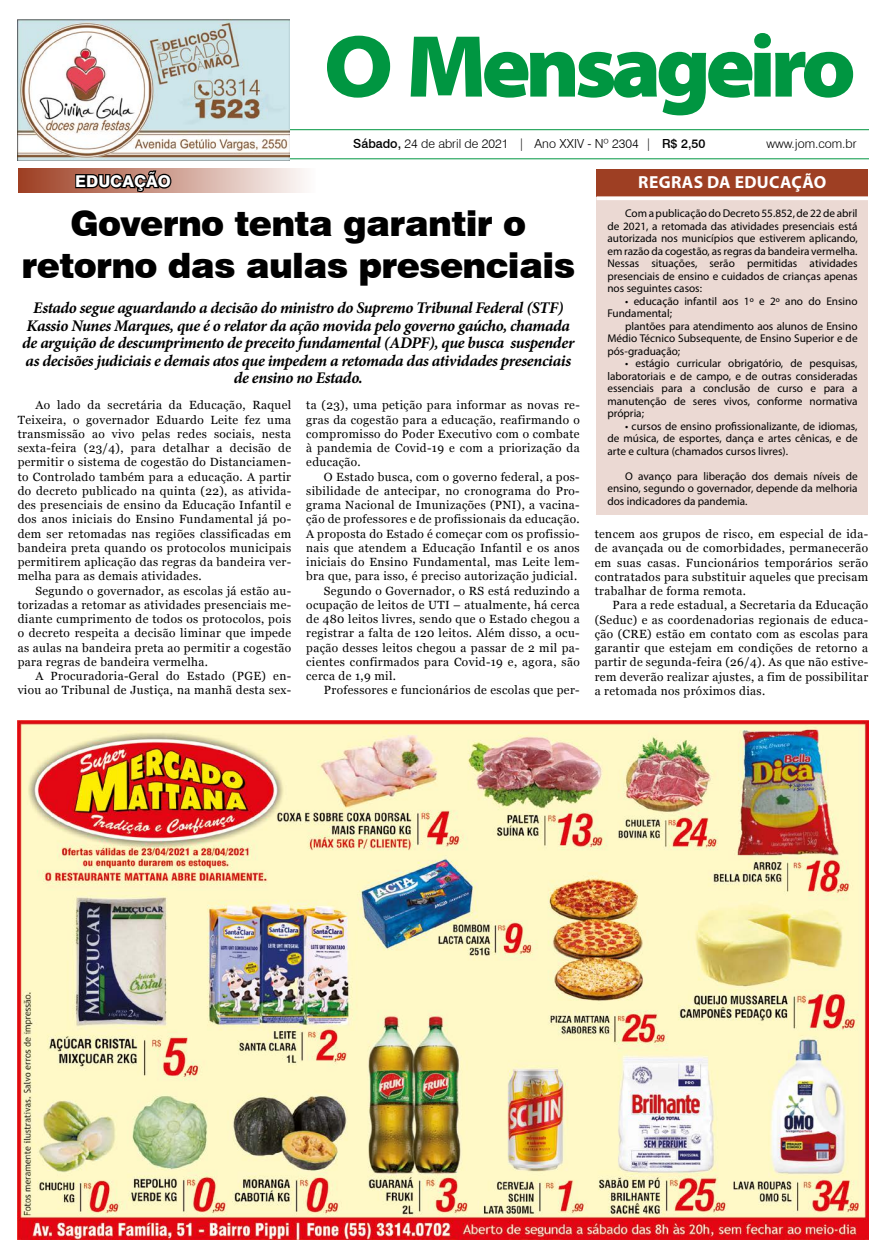
<style>
.page{position:relative;width:886px;height:1258px;background:#fff}
.page>*{position:absolute;margin:0;border:0;box-sizing:border-box;transform-origin:0 0}
.t1{font:900 semi-expanded 88.75px "Myriad Pro";letter-spacing:-.065em;color:#009641}
.t2{font:900 35px/42px "Swiss 721 BT";letter-spacing:-.02em;color:#000;text-align:center}
.t3{font:700 17.5px "Myriad Pro";letter-spacing:.02em;color:#fff}
.t4{font:italic 700 16.25px/17.5px "Minion Pro";letter-spacing:-.025em;color:#000;text-align:center}
.t5{font:800 16.25px "Swiss 721 BT";color:#fff}
.t6{font:300 12.5px "Swiss 721 BT";color:#000}
.t7{font:11.88px/14.2px "Georgia";letter-spacing:.03em;color:#000;text-align:justify}
.t8{font:11.25px/12.5px "Myriad Pro";color:#000;text-align:justify}
.s1{font-weight:500}
</style>
<div class="page">
<hr style="left:282px;top:129px;width:586px;height:1px;background:#009641">
<hr style="left:282px;top:159px;width:586px;height:1px;background:#009641">
<img style="left:18px;top:19px;width:271px;height:141px">
<img style="left:18px;top:720px;width:850px;height:519px">
<div style="left:597px;top:169px;width:271px;height:27px;background:#9e3f23"></div>
<div style="left:596px;top:194px;width:272px;height:321px;background:#ebd9d3"></div>
<svg style="left:596px;top:196px;width:272px;height:4px"></svg>
<svg style="left:18px;top:169px;width:286px;height:24px;background:#d1a699"></svg>
<svg style="left:74px;top:169px;width:99px;height:24px;background:#604138"></svg>
<h1 class="t1" style="left:324px;top:6px;width:534px">O Mensageiro</h1>
<p class="t6" style="left:353px;top:136px;width:354px"><span class="s1">Sábado,</span> 24 de abril de 2021 | Ano XXIV - Nº 2304 | <span class="s1">R$ 2,50</span></p>
<p class="t6" style="left:766px;top:136px;width:92px">www.jom.com.br</p>
<h3 class="t3" style="left:638px;top:171px;width:190px">REGRAS DA EDUCAÇÃO</h3>
<p class="t8" style="left:607px;top:207px;width:252px;text-indent:18px">Com a publicação do Decreto 55.852, de 22 de abril de 2021, a retomada das atividades presenciais está autorizada nos municípios que estiverem aplicando, em razão da cogestão, as regras da bandeira vermelha.<br>Nessas situações, serão permitidas atividades presenciais de ensino e cuidados de crianças apenas nos seguintes casos:</p>
<p class="t8" style="left:607px;top:295px;width:252px;text-indent:18px">• educação infantil aos 1º e 2º ano do Ensino<br>Fundamental;</p>
<p class="t8" style="left:607px;top:320px;width:252px;text-indent:18px">plantões para atendimento aos alunos de Ensino Médio Técnico Subsequente, de Ensino Superior e de pós-graduação;</p>
<p class="t8" style="left:607px;top:357px;width:252px;text-indent:18px">• estágio curricular obrigatório, de pesquisas, laboratoriais e de campo, e de outras consideradas essenciais para a conclusão de curso e para a manutenção de seres vivos, conforme normativa própria;</p>
<p class="t8" style="left:607px;top:420px;width:252px;text-indent:18px">• cursos de ensino profissionalizante, de idiomas, de música, de esportes, dança e artes cênicas, e de arte e cultura (chamados cursos livres).</p>
<p class="t8" style="left:607px;top:470px;width:252px;text-indent:18px">O avanço para liberação dos demais níveis de ensino, segundo o governador, depende da melhoria dos indicadores da pandemia.</p>
<h3 class="t5" style="left:75px;top:171px;width:97px">EDUCAÇÃO</h3>
<h2 class="t2" style="left:21px;top:202px;width:555px">Governo tenta garantir o retorno das aulas presenciais</h2>
<p class="t4" style="left:22px;top:299px;width:554px">Estado segue aguardando a decisão do ministro do Supremo Tribunal Federal (STF)<br>Kassio Nunes Marques, que é o relator da ação movida pelo governo gaúcho, chamada de arguição de descumprimento de preceito fundamental (ADPF), que busca suspender as decisões judiciais e demais atos que impedem a retomada das atividades presenciais de ensino no Estado.</p>
<p class="t7" style="left:18px;top:398px;width:275px;text-indent:18px">Ao lado da secretária da Educação, Raquel Teixeira, o governador Eduardo Leite fez uma transmissão ao vivo pelas redes sociais, nesta sexta-feira (23/4), para detalhar a decisão de permitir o sistema de cogestão do Distanciamen&shy;to Controlado também para a educação. A partir do decreto publicado na quinta (22), as ativida&shy;des presenciais de ensino da Educação Infantil e dos anos iniciais do Ensino Fundamental já po&shy;dem ser retomadas nas regiões classificadas em bandeira preta quando os protocolos municipais permitirem aplicação das regras da bandeira ver&shy;melha para as demais atividades.</p>
<p class="t7" style="left:18px;top:584px;width:275px;text-indent:18px">Segundo o governador, as escolas já estão au&shy;torizadas a retomar as atividades presenciais me&shy;diante cumprimento de todos os protocolos, pois o decreto respeita a decisão liminar que impede as aulas na bandeira preta ao permitir a cogestão para regras de bandeira vermelha.</p>
<p class="t7" style="left:18px;top:669px;width:275px;text-align:right">A Procuradoria-Geral do Estado (PGE) en&shy;viou ao Tribunal de Justiça, na manhã desta sex-</p>
<p class="t7" style="left:306px;top:398px;width:275px">ta (23), uma petição para informar as novas re&shy;gras da cogestão para a educação, reafirmando o compromisso do Poder Executivo com o combate à pandemia de Covid-19 e com a priorização da educação.</p>
<p class="t7" style="left:324px;top:470px;width:257px">O Estado busca, com o governo federal, a pos-</p>
<p class="t7" style="left:306px;top:484px;width:275px">sibilidade de antecipar, no cronograma do Pro-</p>
<p class="t7" style="left:306px;top:498px;width:275px">grama Nacional de Imunizações (PNI), a vacina-</p>
<p class="t7" style="left:306px;top:512px;width:275px">ção de professores e de profissionais da educação.</p>
<p class="t7" style="left:306px;top:527px;width:275px">A proposta do Estado é começar com os profissio-</p>
<p class="t7" style="left:306px;top:541px;width:275px">nais que atendem a Educação Infantil e os anos</p>
<p class="t7" style="left:306px;top:555px;width:275px">iniciais do Ensino Fundamental, mas Leite lem-</p>
<p class="t7" style="left:306px;top:569px;width:272px">bra que, para isso, é preciso autorização judicial.</p>
<p class="t7" style="left:324px;top:584px;width:257px">Segundo o Governador, o RS está reduzindo a</p>
<p class="t7" style="left:306px;top:598px;width:275px">ocupação de leitos de UTI – atualmente, há cerca</p>
<p class="t7" style="left:306px;top:612px;width:275px">de 480 leitos livres, sendo que o Estado chegou a</p>
<p class="t7" style="left:306px;top:626px;width:275px">registrar a falta de 120 leitos. Além disso, a ocu-</p>
<p class="t7" style="left:306px;top:641px;width:275px">pação desses leitos chegou a passar de 2 mil pa-</p>
<p class="t7" style="left:306px;top:655px;width:275px">cientes confirmados para Covid-19 e, agora, são</p>
<p class="t7" style="left:306px;top:669px;width:91px">cerca de 1,9 mil.</p>
<p class="t7" style="left:324px;top:683px;width:257px">Professores e funcionários de escolas que per-</p>
<p class="t7" style="left:595px;top:527px;width:275px">tencem aos grupos de risco, em especial de ida&shy;de avançada ou de comorbidades, permanecerão em suas casas. Funcionários temporários serão contratados para substituir aqueles que precisam trabalhar de forma remota.</p>
<p class="t7" style="left:595px;top:598px;width:275px;text-indent:18px">Para a rede estadual, a Secretaria da Educação (Seduc) e as coordenadorias regionais de educa&shy;ção (CRE) estão em contato com as escolas para garantir que estejam em condições de retorno a partir de segunda-feira (26/4). As que não estive&shy;rem deverão realizar ajustes, a fim de possibilitar a retomada nos próximos dias.</p>
</div>
